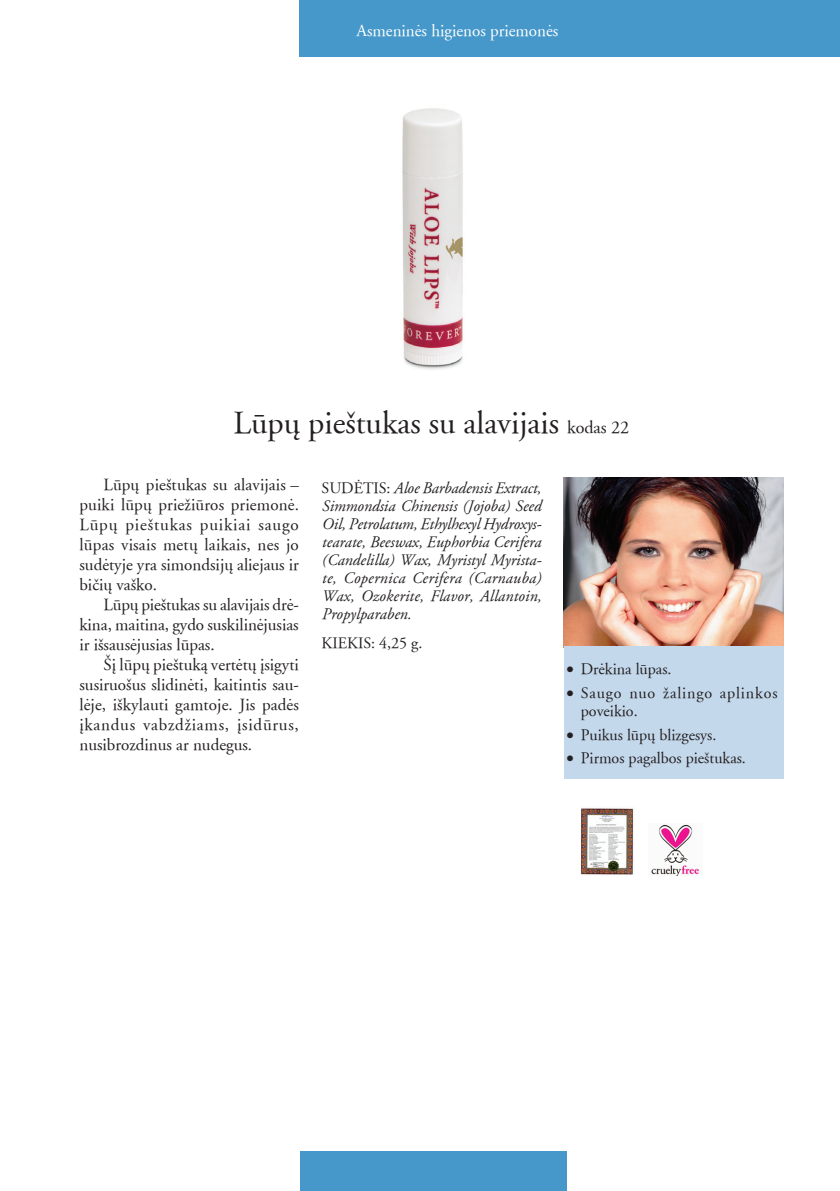
<style>
.page{position:relative;width:840px;height:1191px;background:#fff}
.page>*{position:absolute;margin:0;border:0;box-sizing:border-box;transform-origin:0 0}
.skyriaus_pav{font:32px "Garamond LT";color:#231f20}
.teksats{font:17px/20px "Garamond LT";color:#231f20;text-align:justify}
.t1{font:17px "Garamond LT";color:#fff}
.sudetis{font:italic 16px/18px "Garamond LT";letter-spacing:.01em;color:#231f20;text-align:justify}
.taskas{font:16px "Garamond LT";color:#231f20}
.taskas-2{font:16px/18px "Garamond LT";letter-spacing:.055em;color:#231f20}
.sudetis-2{font:16px "Garamond LT";color:#231f20}
.s1{font-size:18px}
.s2{font-style:normal}
</style>
<div class="page">
<div style="left:299px;top:1151px;width:267px;height:40px;background:#4598c9"></div>
<div style="left:299px;top:0;width:540px;height:57px;background:#4598c9"></div>
<img style="left:563px;top:478px;width:219px;height:168px">
<img style="left:402px;top:108px;width:61px;height:262px">
<div style="left:563px;top:646px;width:219px;height:132px;background:#c4d8ec"></div>
<img style="left:580px;top:808px;width:54px;height:67px">
<img style="left:651px;top:824px;width:48px;height:51px">
<p class="t1" style="left:356px;top:20px;width:203px">Asmeninës higienos priemonës</p>
<p class="skyriaus_pav" style="left:233px;top:402px;width:397px">Lûpø pieðtukas su alavijais <span class="s1">kodas 22</span></p>
<p class="teksats" style="left:79px;top:475px;width:221px;text-indent:24px">Lūpų pieštukas su alavijais – puiki lūpų priežiūros priemonė.<br>Lūpų pieštukas puikiai saugo lūpas visais metų laikais, nes jo sudėtyje yra simondsijų aliejaus ir bičių vaško.</p>
<p class="teksats" style="left:79px;top:595px;width:221px;text-indent:24px">Lūpų pieštukas su alavijais drė&shy;kina, maitina, gydo suskilinėjusias ir išsausėjusias lūpas.</p>
<p class="teksats" style="left:79px;top:655px;width:221px;text-indent:24px">Šį lūpų pieštuką vertėtų įsigyti susiruošus slidinėti, kaitintis sau&shy;lėje, iškylauti gamtoje. Jis padės įkandus vabzdžiams, įsidūrus, nusibrozdinus ar nudegus.</p>
<p class="sudetis" style="left:321px;top:478px;width:221px"><span class="s2">SUDĖTIS:</span> Aloe Barbadensis Extract, Simmondsia Chinensis (Jojoba) Seed Oil, Petrolatum, Ethylhexyl Hydroxys&shy;tearate, Beeswax, Euphorbia Cerifera (Candelilla) Wax, Myristyl Myrista&shy;te, Copernica Cerifera (Carnauba)<br>Wax, Ozokerite, Flavor, Allantoin, Propylparaben.</p>
<p class="sudetis-2" style="left:321px;top:632px;width:102px">KIEKIS: 4,25 g.</p>
<p class="taskas" style="left:566px;top:658px;width:106px">• Drėkina lūpas.</p>
<p class="taskas-2" style="left:580px;top:684px;width:198px;text-indent:-14px">• Saugo nuo žalingo aplinkos poveikio.</p>
<p class="taskas" style="left:566px;top:724px;width:151px">• Puikus lūpų blizgesys.</p>
<p class="taskas" style="left:566px;top:747px;width:181px">• Pirmos pagalbos pieštukas.</p>
</div>
